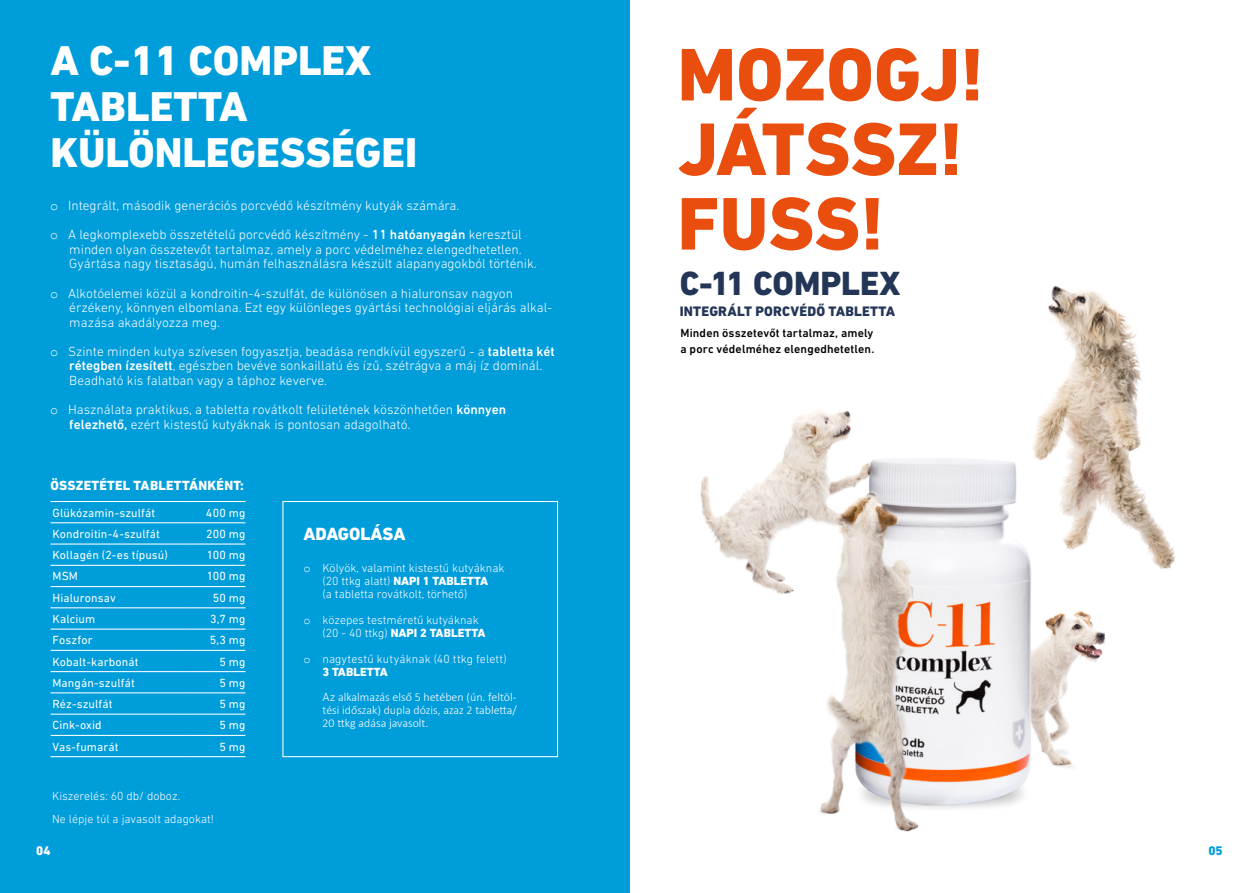
<style>
.page{position:relative;width:1259px;height:893px;background:#fff}
.page>*{position:absolute;margin:0;border:0;box-sizing:border-box;transform-origin:0 0}
.t1{font:800 75.75px/74.6px "DIN Next LT Pro";color:#e94e0f}
.t2{font:800 42.45px/45.8px "DIN Next LT Pro";color:#fff}
.t3{font:800 34.2px "DIN Next LT Pro";color:#243657}
.t4{font:800 18px "DIN Next LT Pro";color:#fff}
.t5{font:800 13.95px "DIN Next LT Pro";letter-spacing:.015em;color:#243657}
.t6{font:300 13.5px/14.5px "DIN Next LT Pro";color:#fff}
.t7{font:800 13.5px "DIN Next LT Pro";letter-spacing:.015em;color:#fff}
.t8{font:800 12.75px "DIN Next LT Pro";color:#fff}
.t9{font:800 12.75px "DIN Next LT Pro";color:#009ddb}
.t10{font:300 12px/12.9px "DIN Next LT Pro";color:#fff}
.t11{font:12px "DIN Next LT Pro";letter-spacing:.01em;color:#fff}
.t12{font:300 12px/12.9px "Calibri";color:#fff;text-align:justify}
.t13{font:500 12px/15.9px "DIN Next LT Pro";letter-spacing:.01em;color:#000}
.s1{font-family:"Courier New";font-weight:400}
.s2{font-weight:500}
.s3{font-weight:800}
.s4{font-family:"DIN Next LT Pro"}
</style>
<div class="page">
<div style="left:0;top:0;width:629px;height:893px;background:#009ddb"></div>
<img style="left:700px;top:285px;width:475px;height:547px">
<div style="left:282px;top:501px;width:276px;height:256px;border:1px solid #fff"></div>
<hr style="left:51px;top:501px;width:135px;height:1px;background:#fff">
<hr style="left:186px;top:501px;width:59px;height:1px;background:#fff">
<hr style="left:51px;top:522px;width:135px;height:1px;background:#fff">
<hr style="left:186px;top:522px;width:59px;height:1px;background:#fff">
<hr style="left:51px;top:543px;width:135px;height:2px;background:#fff">
<hr style="left:186px;top:543px;width:59px;height:2px;background:#fff">
<hr style="left:51px;top:565px;width:135px;height:1px;background:#fff">
<hr style="left:186px;top:565px;width:59px;height:1px;background:#fff">
<hr style="left:51px;top:586px;width:135px;height:1px;background:#fff">
<hr style="left:186px;top:586px;width:59px;height:1px;background:#fff">
<hr style="left:51px;top:607px;width:135px;height:1px;background:#fff">
<hr style="left:186px;top:607px;width:59px;height:1px;background:#fff">
<hr style="left:51px;top:629px;width:135px;height:1px;background:#fff">
<hr style="left:186px;top:629px;width:59px;height:1px;background:#fff">
<hr style="left:51px;top:650px;width:135px;height:1px;background:#fff">
<hr style="left:186px;top:650px;width:59px;height:1px;background:#fff">
<hr style="left:51px;top:671px;width:135px;height:1px;background:#fff">
<hr style="left:186px;top:671px;width:59px;height:1px;background:#fff">
<hr style="left:51px;top:692px;width:135px;height:1px;background:#fff">
<hr style="left:186px;top:692px;width:59px;height:1px;background:#fff">
<hr style="left:51px;top:714px;width:135px;height:1px;background:#fff">
<hr style="left:186px;top:714px;width:59px;height:1px;background:#fff">
<hr style="left:51px;top:735px;width:135px;height:1px;background:#fff">
<hr style="left:186px;top:735px;width:59px;height:1px;background:#fff">
<hr style="left:51px;top:756px;width:135px;height:1px;background:#fff">
<hr style="left:186px;top:756px;width:59px;height:1px;background:#fff">
<h2 class="t2" style="left:51px;top:38px;width:368px">A C-11 COMPLEX<br>TABLETTA<br>KÜLÖNLEGESSÉGEI</h2>
<p class="t6" style="left:50px;top:191px;width:473px;line-height:29.1px"><span class="s1">o</span> Integrált, második generációs porcvédő készítmény kutyák számára.<br><span class="s1">o</span> A legkomplexebb összetételű porcvédő készítmény - <span class="s2">11 hatóanyagán</span> keresztül</p>
<p class="t6" style="left:69px;top:242px;width:469px">minden olyan összetevőt tartalmaz, amely a porc védelméhez elengedhetetlen.<br>Gyártása nagy tisztaságú, humán felhasználásra készült alapanyagokból történik.</p>
<p class="t6" style="left:69px;top:286px;width:484px;text-indent:-19px"><span class="s1">o</span> Alkotóelemei közül a kondroitin-4-szulfát, de különösen a hialuronsav nagyon érzékeny, könnyen elbomlana. Ezt egy különleges gyártási technológiai eljárás alkal&shy;mazása akadályozza meg.</p>
<p class="t6" style="left:69px;top:344px;width:487px;text-indent:-19px"><span class="s1">o</span> Szinte minden kutya szívesen fogyasztja, beadása rendkívül egyszerű - a <span class="s2">tabletta két rétegben ízesített</span>, egészben bevéve sonkaillatú és ízű, szétrágva a máj íz dominál.<br>Beadható kis falatban vagy a táphoz keverve.</p>
<p class="t6" style="left:69px;top:402px;width:438px;text-indent:-19px"><span class="s1">o</span> Használata praktikus, a tabletta rovátkolt felületének köszönhetően <span class="s2">könnyen felezhető,</span> ezért kistestű kutyáknak is pontosan adagolható.</p>
<p class="t7" style="left:51px;top:478px;width:195px">ÖSSZETÉTEL TABLETTÁNKÉNT:</p>
<p class="t11" style="left:52px;top:506px;width:104px">Glükózamin-szulfát</p>
<p class="t11" style="left:206px;top:506px;width:41px">400 mg</p>
<p class="t11" style="left:52px;top:527px;width:109px">Kondroitin-4-szulfát</p>
<p class="t11" style="left:206px;top:527px;width:41px">200 mg</p>
<p class="t11" style="left:52px;top:548px;width:117px">Kollagén (2-es típusú)</p>
<p class="t11" style="left:207px;top:548px;width:40px">100 mg</p>
<p class="t11" style="left:52px;top:569px;width:27px">MSM</p>
<p class="t11" style="left:207px;top:569px;width:40px">100 mg</p>
<p class="t11" style="left:52px;top:591px;width:65px">Hialuronsav</p>
<p class="t11" style="left:213px;top:591px;width:34px">50 mg</p>
<p class="t11" style="left:52px;top:612px;width:44px">Kalcium</p>
<p class="t11" style="left:210px;top:612px;width:37px">3,7 mg</p>
<p class="t11" style="left:52px;top:633px;width:42px">Foszfor</p>
<p class="t11" style="left:210px;top:633px;width:37px">5,3 mg</p>
<p class="t11" style="left:52px;top:654px;width:88px">Kobalt-karbonát</p>
<p class="t11" style="left:219px;top:654px;width:28px">5 mg</p>
<p class="t11" style="left:52px;top:676px;width:84px">Mangán-szulfát</p>
<p class="t11" style="left:219px;top:676px;width:28px">5 mg</p>
<p class="t11" style="left:52px;top:697px;width:62px">Réz-szulfát</p>
<p class="t11" style="left:219px;top:697px;width:28px">5 mg</p>
<p class="t11" style="left:52px;top:718px;width:51px">Cink-oxid</p>
<p class="t11" style="left:219px;top:718px;width:28px">5 mg</p>
<p class="t11" style="left:52px;top:740px;width:68px">Vas-fumarát</p>
<p class="t11" style="left:219px;top:740px;width:28px">5 mg</p>
<p class="t10" style="left:52px;top:784px;width:163px;line-height:23.5px">Kiszerelés: 60 db/ doboz.<br>Ne lépje túl a javasolt adagokat!</p>
<h3 class="t4" style="left:303px;top:523px;width:104px">ADAGOLÁSA</h3>
<p class="t10" style="left:322px;top:561px;width:183px;text-indent:-19px"><span class="s1">o</span> Kölyök, valamint kistestű kutyáknak (20 ttkg alatt) <span class="s3">NAPI 1 TABLETTA<br></span>(a tabletta rovátkolt, törhető)</p>
<p class="t10" style="left:322px;top:613px;width:164px;text-indent:-19px"><span class="s1">o</span> közepes testméretű kutyáknak (20 - 40 ttkg) <span class="s3">NAPI 2 TABLETTA</span></p>
<p class="t10" style="left:322px;top:652px;width:186px;text-indent:-19px"><span class="s1">o</span> nagytestű kutyáknak (40 ttkg felett)<br><span class="s3">3 TABLETTA</span></p>
<p class="t12" style="left:322px;top:691px;width:196px"><span class="s4">Az</span> alkalmazás első 5 hetében (ún. feltöl&shy;tési időszak) dupla dózis, azaz 2 tabletta/ 20 ttkg adása javasolt.</p>
<h1 class="t1" style="left:677px;top:37px;width:308px">MOZOGJ!<br>JÁTSSZ!<br>FUSS!</h1>
<h3 class="t3" style="left:680px;top:263px;width:222px">C-11 COMPLEX</h3>
<p class="t5" style="left:680px;top:303px;width:217px">INTEGRÁLT PORCVÉDŐ TABLETTA</p>
<p class="t13" style="left:680px;top:325px;width:195px">Minden összetevőt tartalmaz, amely a porc védelméhez elengedhetetlen.</p>
<p class="t8" style="left:36px;top:843px;width:16px">04</p>
<p class="t9" style="left:1208px;top:843px;width:16px">05</p>
</div>
